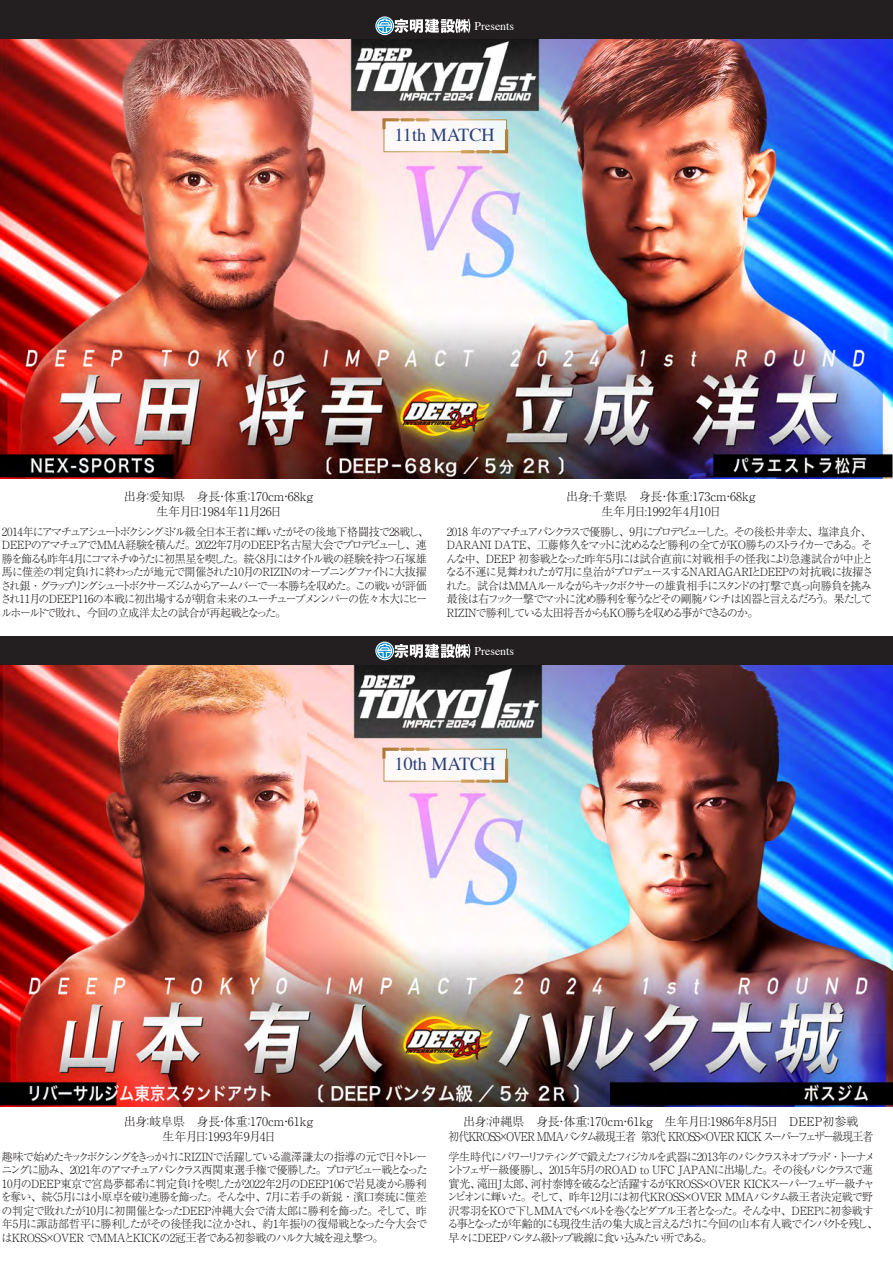
<style>
.page{position:relative;width:893px;height:1263px;background:#fff}
.page>*{position:absolute;margin:0;border:0;box-sizing:border-box;transform-origin:0 0}
.t1{font:18.3px "Times";color:#274178}
.t2{font:300 12px/14.4px "Ryumin Pro";color:#231f20;text-align:center}
.t3{font:300 12px/14.4px "Ryumin Pro";letter-spacing:-.075em;color:#231f20;text-align:center}
.t4{font:11.85px "Times";color:#fff}
.t5{font:300 11.25px/13.5px "Ryumin Pro";letter-spacing:-.095em;color:#231f20}
</style>
<div class="page">
<img style="left:0;top:39px;width:893px;height:440px">
<img style="left:0;top:664px;width:893px;height:442px">
<div style="left:0;top:0;width:893px;height:39px;background:#231f20"></div>
<svg style="left:375px;top:16px;width:96px;height:19px"></svg>
<svg style="left:382px;top:118px;width:126px;height:35px"></svg>
<svg style="left:382px;top:748px;width:126px;height:35px"></svg>
<div style="left:0;top:636px;width:893px;height:28px;background:#231f20"></div>
<svg style="left:375px;top:642px;width:96px;height:18px"></svg>
<p class="t4" style="left:475px;top:15px;width:41px">Presents</p>
<h1 class="t1" style="left:394px;top:118px;width:102px">11th MATCH</h1>
<p class="t2" style="left:124px;top:489px;width:191px">出身：愛知県　身長・体重：170cm・68kg生年月日：1984年11月26日</p>
<p class="t2" style="left:566px;top:489px;width:191px">出身:千葉県　身長・体重:173cm・68kg生年月日:1992年4月10日</p>
<p class="t5" style="left:0;top:524px;width:430px">2014年にアマチュアシュートボクシングミドル級全日本王者に輝いたがその後地下格闘技で28戦し、DEEPのアマチュアでMMA経験を積んだ。2022年7月のDEEP名古屋大会でプロデビューし、連勝を飾るも昨年4月にコマネチゆうたに初黒星を喫した。続く8月にはタイトル戦の経験を持つ石塚雄馬に僅差の判定負けに終わったが地元で開催された10月のRIZINのオープニングファイトに大抜擢され銀・グラップリングシュートボクサーズジムからアームバーで一本勝ちを収めた。この戦いが評価され11月のDEEP116の本戦に初出場するが朝倉未来のユーチューブメンンバーの佐々木大にヒールホールドで敗れ、今回の立成洋太との試合が再起戦となった。</p>
<p class="t5" style="left:446px;top:524px;width:429px">2018 年のアマチュアパンクラスで優勝し、9月にプロデビューした。その後松井幸太、塩津良介、DARANI DATE、工藤修久をマットに沈めるなど勝利の全てがKO勝ちのストライカーである。そんな中、DEEP 初参戦となった昨年5月には試合直前に対戦相手の怪我により急遽試合が中止となる不運に見舞われたが7月に皇治がプロデュースするNARIAGARIとDEEPの対抗戦に抜擢された。試合はMMAルールながらキックボクサーの雄貴相手にスタンドの打撃で真っ向勝負を挑み最後は右フック一撃でマットに沈め勝利を奪うなどその剛腕パンチは凶器と言えるだろう。果たしてRIZINで勝利している太田将吾からもKO勝ちを収める事ができるのか。</p>
<p class="t4" style="left:475px;top:640px;width:41px">Presents</p>
<h1 class="t1" style="left:395px;top:747px;width:103px">10th MATCH</h1>
<p class="t2" style="left:124px;top:1114px;width:191px">出身：岐阜県　身長・体重：170cm・61kg生年月日：1993年9月4日</p>
<p class="t3" style="left:448px;top:1114px;width:426px">出身：沖縄県　身長・体重：170cm・61kg　生年月日：1986年8月5日　DEEP初参戦<br>初代KROSS×OVER MMAバンタム級現王者 第3代 KROSS×OVER KICK スーパーフェザー級現王者</p>
<p class="t5" style="left:1px;top:1149px;width:428px;text-align:justify">趣味で始めたキックボクシングをきっかけにRIZINで活躍している瀧澤謙太の指導の元で日々トレーニングに励み、2021年のアマチュアパンクラス西関東選手権で優勝した。プロデビュー戦となった10月のDEEP東京で宮島夢都希に判定負けを喫したが2022年2月のDEEP106で岩見凌から勝利を奪い、続く5月には小原卓を破り連勝を飾った。そんな中、7月に若手の新鋭・濱口奏琉に僅差の判定で敗れたが10月に初開催となったDEEP沖縄大会で清太郎に勝利を飾った。そして、昨年5月に諏訪部哲平に勝利したがその後怪我に泣かされ、約1年振りの復帰戦となった今大会ではKROSS×OVER でMMAとKICKの2冠王者である初参戦のハルク大城を迎え撃つ。</p>
<p class="t5" style="left:447px;top:1149px;width:432px">学生時代にパワーリフティングで鍛えたフィジカルを武器に2013年のパンクラスネオブラッド・トーナメントフェザー級優勝し、2015年5月のROAD to UFC JAPANに出場した。その後もパンクラスで蓮實光、滝田J太郎、河村泰博を破るなど活躍するがKROSS×OVER KICKスーパーフェザー級チャンピオンに輝いた。そして、昨年12月には初代KROSS×OVER MMAバンタム級王者決定戦で野沢零羽をKOで下しMMAでもベルトを巻くなどダブル王者となった。そんな中、DEEPに初参戦する事となったが年齢的にも現役生活の集大成と言えるだけに今回の山本有人戦でインパクトを残し、早々にDEEPバンタム級トップ戦線に食い込みたい所である。</p>
</div>
